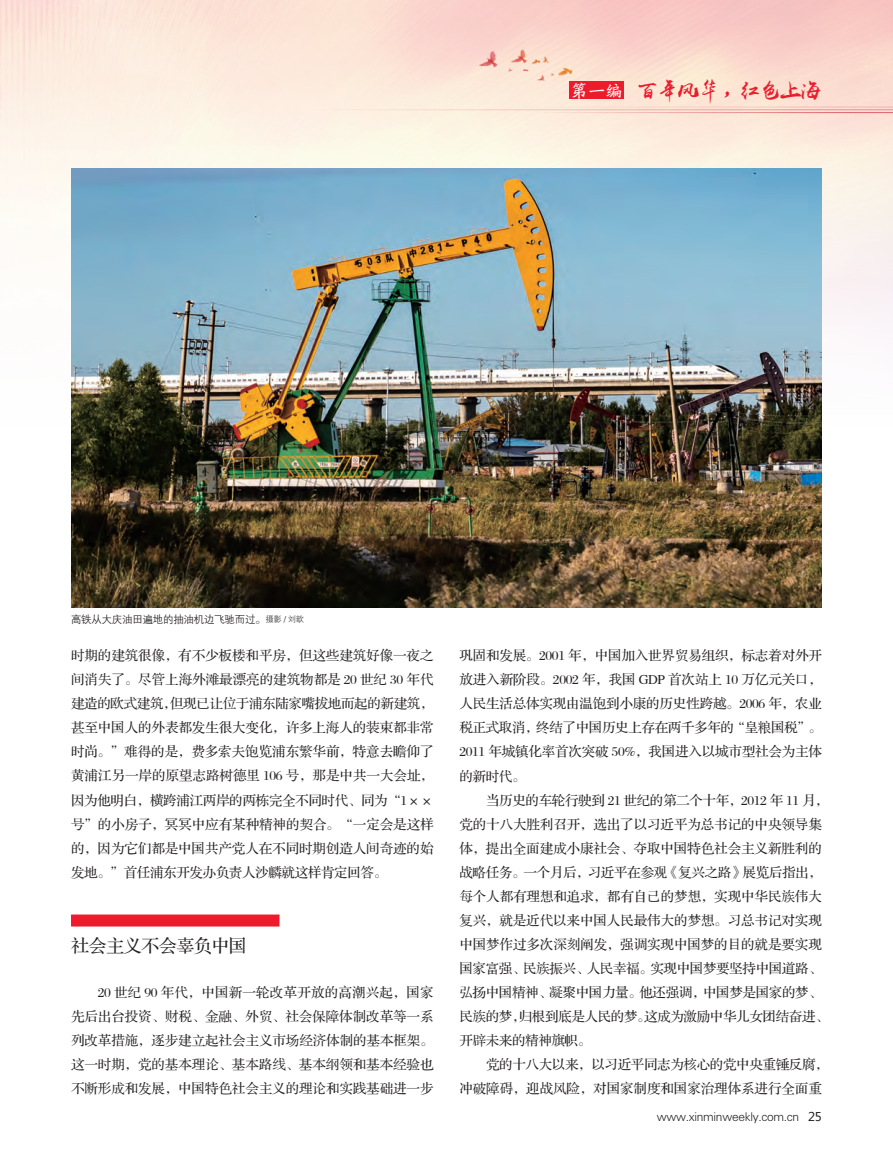
<style>
.page{position:relative;width:893px;height:1157px;background:#fff}
.page>*{position:absolute;margin:0;border:0;box-sizing:border-box;transform-origin:0 0}
.t1{font:21px "yuweij";letter-spacing:-.025em;color:#ee1b2d}
.t2{font:18px "FZS3 K GBK1 0";letter-spacing:-.025em;color:#231f20}
.t3{font:13.5px/24px "FZS3 JW GB1 0";letter-spacing:-.01em;color:#231f20;text-align:justify}
.t4{font:12px "FZXH1 JW GB1 0";letter-spacing:-.025em;color:#231f20}
.t5{font:10.5px "FZZDXJW GB1 0";letter-spacing:-.025em;color:#231f20}
.s1{font-family:"FZBWKSJW GB1 0";font-size:17.55px;color:#fff}
.s2{font-family:"FZXH1 JW GB1 0";font-size:8.25px}
.s3{font-family:"Microsoft Ya Hei"}
</style>
<div class="page">
<img style="left:0;top:0;width:893px;height:322px">
<img style="left:475px;top:46px;width:99px;height:41px">
<div style="left:570px;top:82px;width:54px;height:17px;background:#ee1b2d"></div>
<hr style="left:451px;top:112px;width:442px;height:1px;background:#c41324">
<hr style="left:170px;top:109px;width:723px;height:1px;background:#c41324">
<hr style="left:424px;top:107px;width:469px;height:1px;background:#c41324">
<div style="left:71px;top:914px;width:208px;height:12px;background:#ee1b2d"></div>
<img style="left:71px;top:168px;width:751px;height:440px">
<h1 class="t1" style="left:571px;top:77px;width:252px"><span class="s1">第一编</span> 百年风华，红色上海</h1>
<p class="t5" style="left:71px;top:614px;width:235px">高铁从大庆油田遍地的抽油机边飞驰而过。<span class="s2">摄影 / 刘歆</span></p>
<p class="t3" style="left:71px;top:644px;width:364px">时期的建筑很像，有不少板楼和平房，但这些建筑好像一夜之间消失了。尽管上海外滩最漂亮的建筑物都是 20 世纪 30 年代建造的欧式建筑，但现已让位于浦东陆家嘴拔地而起的新建筑，甚至中国人的外表都发生很大变化，许多上海人的装束都非常时尚。”难得的是，费多索夫饱览浦东繁华前，特意去瞻仰了黄浦江另一岸的原望志路树德里 106 号，那是中共一大会址，因为他明白，横跨浦江两岸的两栋完全不同时代、同为“1××号”的小房子，冥冥中应有某种精神的契合。“一定会是这样的，因为它们都是中国共产党人在不同时期创造人间奇迹的始发地。”首任浦东开发办负责人沙麟就这样肯定回答。</p>
<p class="t2" style="left:71px;top:936px;width:177px">社会主义不会辜负中国</p>
<p class="t3" style="left:71px;top:980px;width:364px;text-indent:27px">20 世纪 90 年代，中国新一轮改革开放的高潮兴起，国家先后出台投资、财税、金融、外贸、社会保障体制改革等一系列改革措施，逐步建立起社会主义市场经济体制的基本框架。这一时期，党的基本理论、基本路线、基本纲领和基本经验也不断形成和发展，中国特色社会主义的理论和实践基础进一步</p>
<p class="t3" style="left:459px;top:644px;width:364px">巩固和发展。2001 年，中国加入世界贸易组织，标志着对外开</p>
<p class="t3" style="left:459px;top:668px;width:364px">放进入新阶段。2002 年，我国 GDP 首次站上 10 万亿元关口，</p>
<p class="t3" style="left:459px;top:692px;width:364px">人民生活总体实现由温饱到小康的历史性跨越。2006 年，农业</p>
<p class="t3" style="left:459px;top:716px;width:364px">税正式取消，终结了中国历史上存在两千多年的“皇粮国税”。</p>
<p class="t3" style="left:459px;top:740px;width:364px">2011 年城镇化率首次突破 50%，我国进入以城市型社会为主体</p>
<p class="t3" style="left:459px;top:764px;width:68px">的新时代。</p>
<p class="t3" style="left:486px;top:788px;width:344px">当历史的车轮行驶到 21 世纪的第二个十年，2012 年 11 月，</p>
<p class="t3" style="left:459px;top:812px;width:364px">党的十八大胜利召开，选出了以习近平为总书记的中央领导集</p>
<p class="t3" style="left:459px;top:836px;width:364px">体，提出全面建成小康社会、夺取中国特色社会主义新胜利的</p>
<p class="t3" style="left:459px;top:860px;width:364px">战略任务。一个月后，习近平在参观《复兴之路》展览后指出，</p>
<p class="t3" style="left:459px;top:884px;width:364px">每个人都有理想和追求，都有自己的梦想，实现中华民族伟大</p>
<p class="t3" style="left:459px;top:908px;width:364px">复兴，就是近代以来中国人民最伟大的梦想。习总书记对实现</p>
<p class="t3" style="left:459px;top:932px;width:364px">中国梦作过多次深刻阐发，强调实现中国梦的目的就是要实现</p>
<p class="t3" style="left:459px;top:956px;width:364px">国家富强、民族振兴、人民幸福。实现中国梦要坚持中国道路、</p>
<p class="t3" style="left:459px;top:980px;width:364px">弘扬中国精神、凝聚中国力量。他还强调，中国梦是国家的梦、</p>
<p class="t3" style="left:459px;top:1004px;width:371px">民族的梦，归根到底是人民的梦。这成为激励中华儿女团结奋进、</p>
<p class="t3" style="left:459px;top:1028px;width:133px">开辟未来的精神旗帜。</p>
<p class="t3" style="left:486px;top:1052px;width:344px">党的十八大以来，以习近平同志为核心的党中央重锤反腐，</p>
<p class="t3" style="left:459px;top:1076px;width:364px">冲破障碍，迎战风险，对国家制度和国家治理体系进行全面重</p>
<p class="t4" style="left:657px;top:1109px;width:167px">www.xinminweekly.com.cn <span class="s3">25</span></p>
</div>
